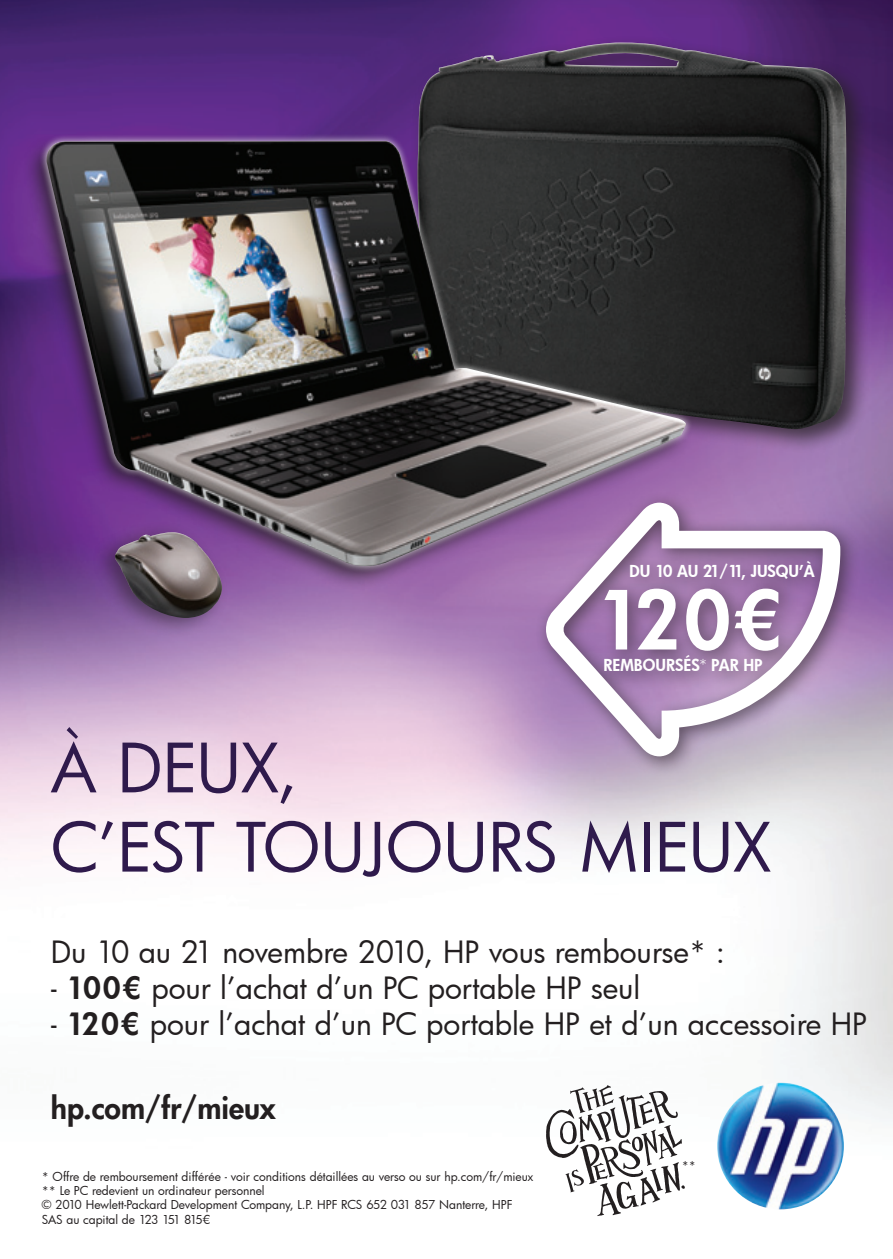
<style>
.page{position:relative;width:893px;height:1259px;background:#fff}
.page>*{position:absolute;margin:0;border:0;box-sizing:border-box;transform-origin:0 0}
.t1{font:78.9px "Futura Hv";color:#fff}
.t2{font:66px/79.2px "Futura Bk";color:#2f1a4c}
.t3{font:30px "Futura Bk";letter-spacing:-.005em;color:#231f20}
.t4{font:800 30px "HP Futura";color:#231f20}
.t5{font:16.2px "Futura Hv";color:#fff}
.t6{font:12px/14.4px "Futura Bk";letter-spacing:-.005em;color:#231f20}
.s1{font-family:"Futura Lt"}
.s2{font-family:"Futura Hv"}
</style>
<div class="page">
<img style="left:0;top:0;width:893px;height:1210px">
<img style="left:717px;top:1082px;width:127px;height:127px;border-radius:63px">
<svg style="left:546px;top:1085px;width:139px;height:131px"></svg>
<div style="left:535px;top:491px;width:326px;height:285px;background:#231f20;opacity:.6"></div>
<svg style="left:546px;top:502px;width:294px;height:254px"></svg>
<div style="left:91px;top:521px;width:138px;height:116px;background:#231f20;opacity:.5"></div>
<img style="left:115px;top:590px;width:108px;height:28px">
<div style="left:409px;top:35px;width:461px;height:419px;background:#231f20;opacity:.75"></div>
<img style="left:417px;top:46px;width:429px;height:383px">
<div style="left:22px;top:133px;width:671px;height:457px;background:#231f20;opacity:.75"></div>
<div style="left:39px;top:134px;width:654px;height:438px;background:#fff;opacity:.75"></div>
<img style="left:46px;top:141px;width:640px;height:425px">
<h3 class="t5" style="left:630px;top:560px;width:187px">DU 10 AU 21/11, JUSQU’À</h3>
<h1 class="t1" style="left:596px;top:567px;width:185px">120€</h1>
<h3 class="t5" style="left:604px;top:654px;width:161px">REMBOURSÉS<span class="s1">*</span> PAR HP</h3>
<h2 class="t2" style="left:51px;top:727px;width:721px">À DEUX,<br>C’EST TOUJOURS MIEUX</h2>
<h3 class="t3" style="left:51px;top:932px;width:676px">Du 10 au 21 novembre 2010, HP vous rembourse* :</h3>
<h3 class="t3" style="left:51px;top:968px;width:591px">- <span class="s2">100€</span> pour l’achat d’un PC portable HP seul</h3>
<h3 class="t3" style="left:51px;top:1004px;width:818px">- <span class="s2">120€</span> pour l’achat d’un PC portable HP et d’un accessoire HP</h3>
<h3 class="t4" style="left:51px;top:1087px;width:227px">hp.com/fr/mieux</h3>
<p class="t6" style="left:42px;top:1168px;width:493px">* Offre de remboursement différée - voir conditions détaillées au verso ou sur hp.com/fr/mieux ** Le PC redevient un ordinateur personnel<br>© 2010 Hewlett-Packard Development Company, L.P. HPF RCS 652 031 857 Nanterre, HPF SAS au capital de 123 151 815€</p>
<p class="t6" style="left:682px;top:1157px;width:16px">**</p>
</div>
